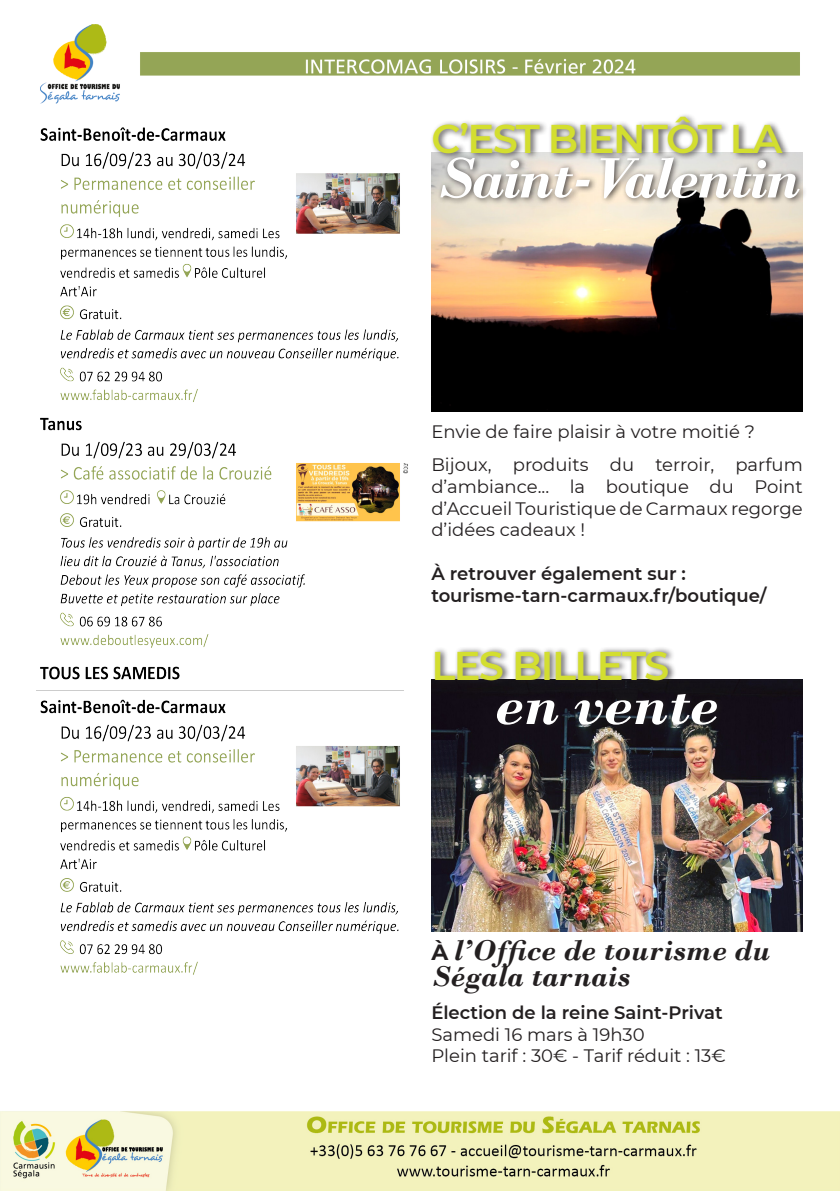
<style>
.page{position:relative;width:840px;height:1191px;background:#fff}
.page>*{position:absolute;margin:0;border:0;box-sizing:border-box;transform-origin:0 0}
.t1{font:italic 700 60px "Bodoni";letter-spacing:-.05em;color:#fff}
.t2{font:600 40px "Montserrat";letter-spacing:-.04em;color:#d3de30}
.t3{font:italic 700 30px/26px "Bodoni";color:#231f20}
.t4{font:18px/21.6px "Montserrat";color:#231f20;text-align:justify}
.t5{font:600 18px "Montserrat";color:#231f20}
.s1{font-family:"Montserrat";font-style:normal;font-size:22px}
</style>
<div class="page">
<img style="left:0;top:24px;width:839px;height:1167px">
<img style="left:431px;top:160px;width:371px;height:251px">
<div style="left:430px;top:112px;width:360px;height:48px;background:#231f20;opacity:.75"></div>
<div style="left:437px;top:153px;width:370px;height:52px;background:#231f20;opacity:.75"></div>
<img style="left:431px;top:679px;width:371px;height:252px">
<div style="left:432px;top:646px;width:244px;height:41px;background:#231f20;opacity:.75"></div>
<div style="left:494px;top:688px;width:231px;height:43px;background:#231f20;opacity:.75"></div>
<p class="t2" style="left:431px;top:110px;width:352px">C’EST BIENTÔT LA</p>
<p class="t1" style="left:436px;top:142px;width:366px">Saint-Valentin</p>
<p class="t4" style="left:431px;top:420px;width:325px">Envie de faire plaisir à votre moitié ?</p>
<p class="t4" style="left:431px;top:453px;width:373px">Bijoux, produits du terroir, parfum d’ambiance... la boutique du Point d’Accueil Touristique de Carmaux regorge d’idées cadeaux !</p>
<p class="t5" style="left:431px;top:561px;width:256px">À retrouver également sur :</p>
<p class="t5" style="left:431px;top:583px;width:336px">tourisme-tarn-carmaux.fr/boutique/</p>
<p class="t2" style="left:431px;top:637px;width:239px">LES BILLETS</p>
<p class="t1" style="left:494px;top:669px;width:225px">en vente</p>
<p class="t3" style="left:431px;top:937px;width:340px"><span class="s1">À</span> l’Office de tourisme du<br>Ségala tarnais</p>
<p class="t5" style="left:431px;top:1000px;width:293px">Élection de la reine Saint-Privat</p>
<p class="t4" style="left:431px;top:1023px;width:215px">Samedi 16 mars à 19h30</p>
<p class="t4" style="left:431px;top:1044px;width:296px">Plein tarif : 30€ - Tarif réduit : 13€</p>
</div>
